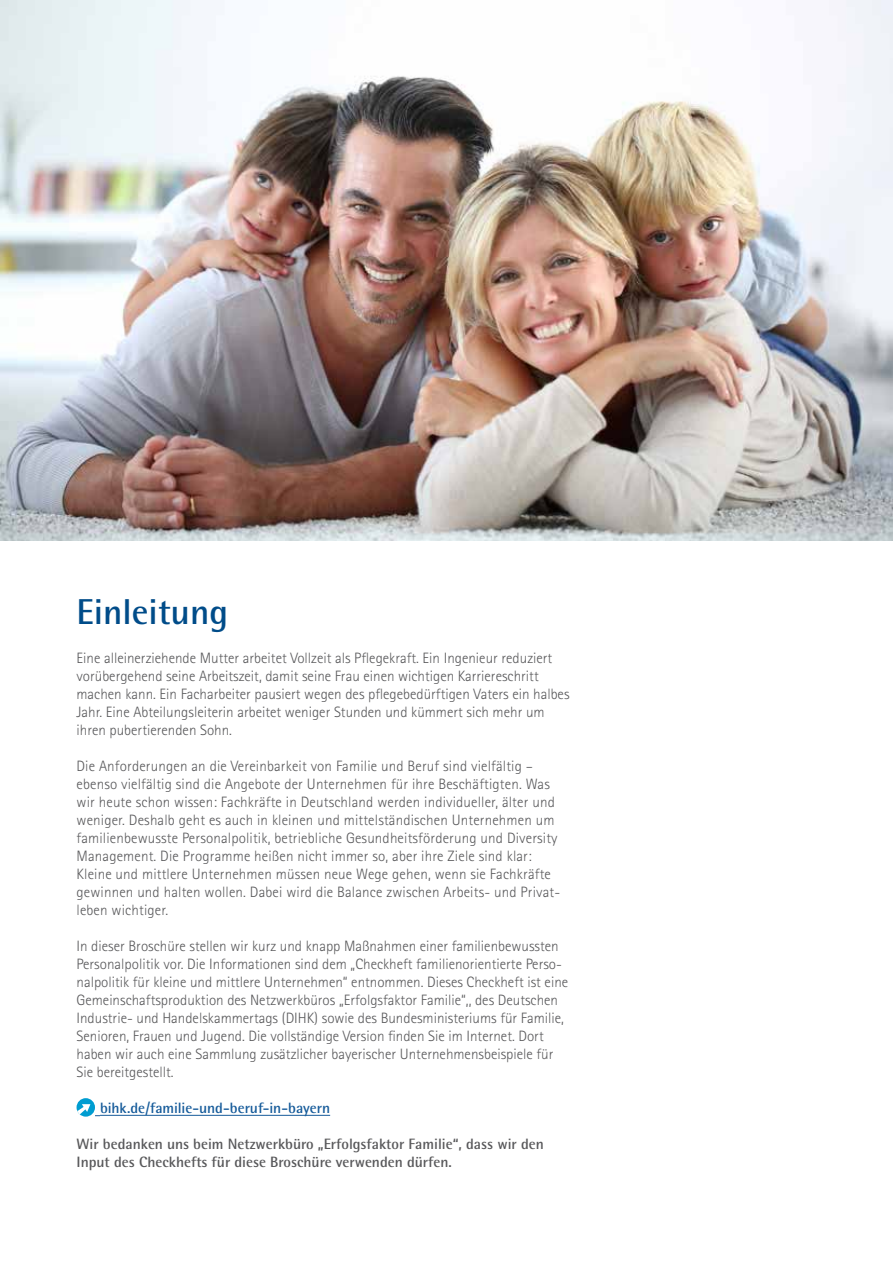
<style>
.page{position:relative;width:893px;height:1263px;background:#fff}
.page>*{position:absolute;margin:0;border:0;box-sizing:border-box;transform-origin:0 0}
.t1{font:700 36px "Agfa Rotis Semisans";color:#004c89}
.t2{font:300 15px/18px "Agfa Rotis Sans Serif";color:#58585a}
.t3{font:700 15px/18px "Agfa Rotis Semisans";color:#58585a}
.t4{font:700 15px "Agfa Rotis Semisans";letter-spacing:-.005em;color:#165b9a}
</style>
<div class="page">
<hr style="left:100px;top:1115px;width:230px;height:1px;background:#165b9a">
<div style="left:77px;top:1098px;width:18px;height:18px;background:#009dd1;border-radius:50%"></div>
<svg style="left:77px;top:1104px;width:23px;height:12px"></svg>
<img style="left:0;top:0;width:893px;height:540px">
<h1 class="t1" style="left:77px;top:590px;width:153px">Einleitung</h1>
<p class="t2" style="left:77px;top:649px;width:494px">Eine alleinerziehende Mutter arbeitet Vollzeit als Pflegekraft. Ein Ingenieur reduziert vorübergehend seine Arbeitszeit, damit seine Frau einen wichtigen Karriereschritt machen kann. Ein Facharbeiter pausiert wegen des pflegebedürftigen Vaters ein halbes Jahr. Eine Abteilungsleiterin arbeitet weniger Stunden und kümmert sich mehr um ihren pubertierenden Sohn.</p>
<p class="t2" style="left:77px;top:757px;width:485px">Die Anforderungen an die Vereinbarkeit von Familie und Beruf sind vielfältig – ebenso vielfältig sind die Angebote der Unternehmen für ihre Beschäftigten. Was wir heute schon wissen: Fachkräfte in Deutschland werden individueller, älter und weniger. Deshalb geht es auch in kleinen und mittelständischen Unternehmen um familienbewusste Personalpolitik, betriebliche Gesundheitsförderung und Diversity Management. Die Programme heißen nicht immer so, aber ihre Ziele sind klar:<br>Kleine und mittlere Unternehmen müssen neue Wege gehen, wenn sie Fachkräfte gewinnen und halten wollen. Dabei wird die Balance zwischen Arbeits- und Privat&shy;leben wichtiger.</p>
<p class="t2" style="left:77px;top:937px;width:493px">In dieser Broschüre stellen wir kurz und knapp Maßnahmen einer familienbewussten Personalpolitik vor. Die Informationen sind dem „Checkheft familienorientierte Perso&shy;nalpolitik für kleine und mittlere Unternehmen“ entnommen. Dieses Checkheft ist eine Gemeinschaftsproduktion des Netzwerkbüros „Erfolgsfaktor Familie“,, des Deutschen Industrie- und Handelskammertags (DIHK) sowie des Bundesministeriums für Familie, Senioren, Frauen und Jugend. Die vollständige Version finden Sie im Internet. Dort haben wir auch eine Sammlung zusätzlicher bayerischer Unternehmensbeispiele für Sie bereitgestellt.</p>
<p class="t4" style="left:100px;top:1099px;width:232px">bihk.de/familie-und-beruf-in-bayern</p>
<p class="t3" style="left:77px;top:1135px;width:469px">Wir bedanken uns beim Netzwerkbüro „Erfolgsfaktor Familie“, dass wir den<br>Input des Checkhefts für diese Broschüre verwenden dürfen.</p>
</div>
